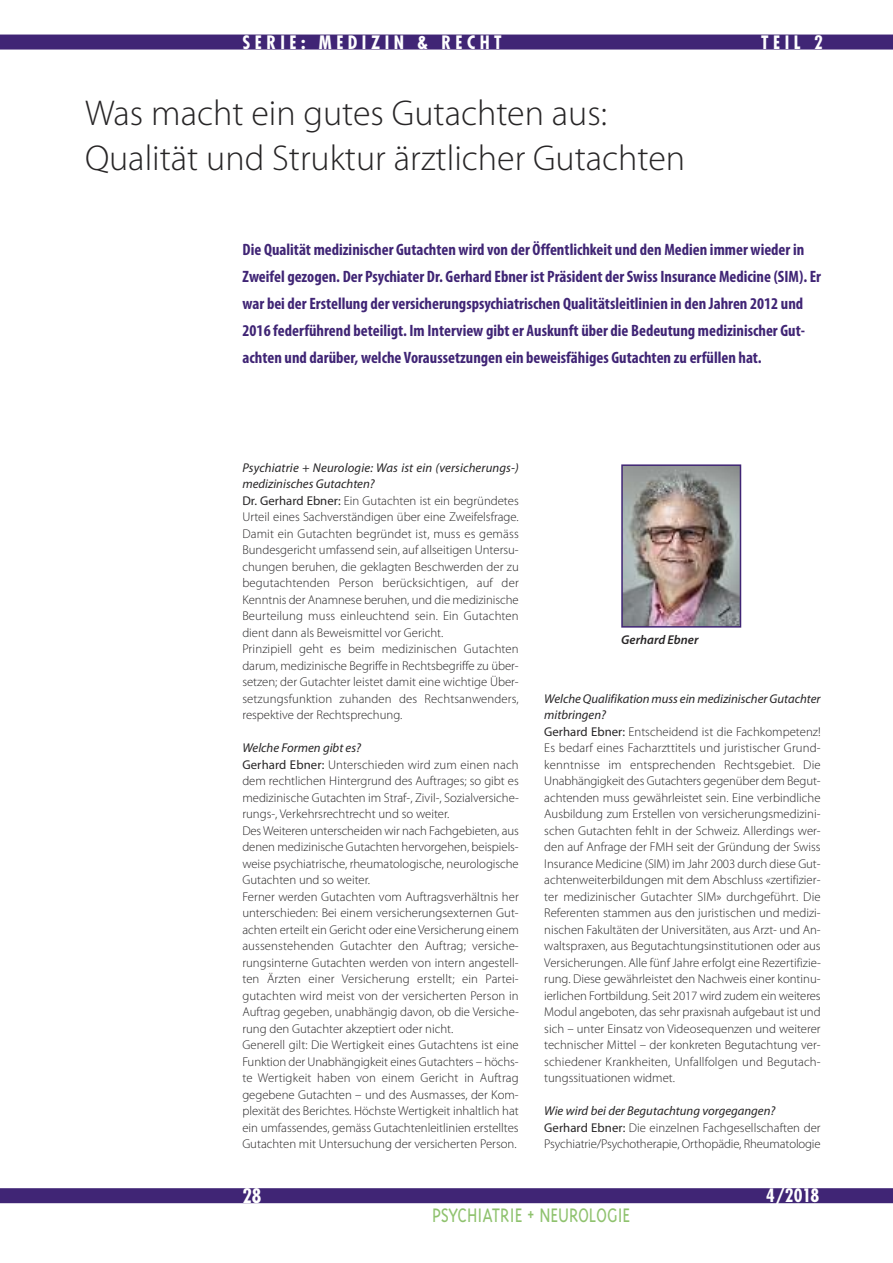
<style>
.page{position:relative;width:893px;height:1263px;background:#fff}
.page>*{position:absolute;margin:0;border:0;box-sizing:border-box;transform-origin:0 0}
.t1{font:300 36px/45px "Myriad Pro";color:#272526}
.t2{font:300 22.5px "Triplex";color:#8fc26e;scale:.88 1}
.t3{font:700 condensed 19.5px "Futura";color:#fff}
.t4{font:700 condensed 18px "Futura";letter-spacing:.25em;color:#fff}
.t5{font:700 condensed 16.5px/27px "Myriad Pro";color:#402575}
.t6{font:300 12.75px/16.5px "Myriad Pro";color:#272526}
.t7{font:italic 600 12.75px "Myriad Pro";color:#272526}
.s1{font-weight:400;font-style:italic}
.s2{font-weight:400}
</style>
<div class="page">
<div style="left:0;top:35px;width:893px;height:15px;background:#402575"></div>
<div style="left:0;top:1188px;width:893px;height:15px;background:#402575"></div>
<img style="left:624px;top:467px;width:114px;height:158px">
<div style="left:621px;top:464px;width:120px;height:164px;border:2px solid #402575"></div>
<h3 class="t4" style="left:242px;top:34px;width:261px">SERIE: MEDIZIN &amp; RECHT</h3>
<h3 class="t4" style="left:761px;top:34px;width:63px">TEIL 2</h3>
<h1 class="t1" style="left:85px;top:93px;width:602px">Was macht ein gutes Gutachten aus:<br>Qualität und Struktur ärztlicher Gutachten</h1>
<p class="t5" style="left:243px;top:237px;width:580px">Die Qualität medizinischer Gutachten wird von der Öffentlichkeit und den Medien immer wieder in Zweifel gezogen. Der Psychiater Dr. Gerhard Ebner ist Präsident der Swiss Insurance Medicine (SIM). Er war bei der Erstellung der versicherungspsychiatrischen Qualitätsleitlinien in den Jahren 2012 und 2016 federführend beteiligt. Im Interview gibt er Auskunft über die Bedeutung medizinischer Gut&shy;achten und darüber, welche Voraussetzungen ein beweisfähiges Gutachten zu erfüllen hat.</p>
<p class="t6" style="left:242px;top:460px;width:278px"><span class="s1">Psychiatrie + Neurologie: Was ist ein (versicherungs-) medizinisches Gutachten?<br></span><span class="s2">Dr. Gerhard Ebner:</span> Ein Gutachten ist ein begründetes Urteil eines Sachverständigen über eine Zweifelsfrage.<br>Damit ein Gutachten begründet ist, muss es gemäss Bundesgericht umfassend sein, auf allseitigen Untersu&shy;chungen beruhen, die geklagten Beschwerden der zu begutachtenden Person berücksichtigen, auf der Kenntnis der Anamnese beruhen, und die medizinische Beurteilung muss einleuchtend sein. Ein Gutachten dient dann als Beweismittel vor Gericht.<br>Prinzipiell geht es beim medizinischen Gutachten darum, medizinische Begriffe in Rechtsbegriffe zu über&shy;setzen; der Gutachter leistet damit eine wichtige Über&shy;setzungsfunktion zuhanden des Rechtsanwenders, respektive der Rechtsprechung.</p>
<p class="t6" style="left:242px;top:740px;width:278px"><span class="s1">Welche Formen gibt es?<br></span><span class="s2">Gerhard Ebner:</span> Unterschieden wird zum einen nach dem rechtlichen Hintergrund des Auftrages; so gibt es medizinische Gutachten im Straf-, Zivil-, Sozialversiche&shy;rungs-, Verkehrsrechtrecht und so weiter.<br>Des Weiteren unterscheiden wir nach Fachgebieten, aus denen medizinische Gutachten hervorgehen, beispiels&shy;weise psychiatrische, rheumatologische, neurologische Gutachten und so weiter.<br>Ferner werden Gutachten vom Auftragsverhältnis her unterschieden: Bei einem versicherungsexternen Gut&shy;achten erteilt ein Gericht oder eine Versicherung einem aussenstehenden Gutachter den Auftrag; versiche&shy;rungsinterne Gutachten werden von intern angestell&shy;ten Ärzten einer Versicherung erstellt; ein Partei&shy;gutachten wird meist von der versicherten Person in Auftrag gegeben, unabhängig davon, ob die Versiche&shy;rung den Gutachter akzeptiert oder nicht.<br>Generell gilt: Die Wertigkeit eines Gutachtens ist eine Funktion der Unabhängigkeit eines Gutachters – höchs&shy;te Wertigkeit haben von einem Gericht in Auftrag gegebene Gutachten – und des Ausmasses, der Kom&shy;plexität des Berichtes. Höchste Wertigkeit inhaltlich hat ein umfassendes, gemäss Gutachtenleitlinien erstelltes Gutachten mit Untersuchung der versicherten Person.</p>
<h3 class="t3" style="left:242px;top:1187px;width:21px">28</h3>
<p class="t7" style="left:621px;top:635px;width:79px">Gerhard Ebner</p>
<p class="t6" style="left:544px;top:691px;width:278px"><span class="s1">WelcheQualifikation muss ein medizinischerGutachter mitbringen?<br></span><span class="s2">Gerhard Ebner:</span> Entscheidend ist die Fachkompetenz!<br>Es bedarf eines Facharzttitels und juristischer Grund&shy;kenntnisse im entsprechenden Rechtsgebiet. Die Unabhängigkeit des Gutachters gegenüber dem Begut&shy;achtenden muss gewährleistet sein. Eine verbindliche Ausbildung zum Erstellen von versicherungsmedizini&shy;schen Gutachten fehlt in der Schweiz. Allerdings wer&shy;den auf Anfrage der FMH seit der Gründung der Swiss Insurance Medicine (SIM) im Jahr 2003 durch diese Gut&shy;achtenweiterbildungen mit dem Abschluss «zertifizier&shy;ter medizinischer Gutachter SIM» durchgeführt. Die Referenten stammen aus den juristischen und medizi&shy;nischen Fakultäten der Universitäten, aus Arzt- und An&shy;waltspraxen, aus Begutachtungsinstitutionen oder aus Versicherungen. Alle fünf Jahre erfolgt eine Rezertifizie&shy;rung. Diese gewährleistet den Nachweis einer kontinu&shy;ierlichen Fortbildung. Seit 2017 wird zudem ein weiteres Modul angeboten, das sehr praxisnah aufgebaut ist und sich – unter Einsatz von Videosequenzen und weiterer technischer Mittel – der konkreten Begutachtung ver&shy;schiedener Krankheiten, Unfallfolgen und Begutach&shy;tungssituationen widmet.</p>
<p class="t6" style="left:544px;top:1103px;width:278px"><span class="s1">Wie wird bei der Begutachtung vorgegangen?<br></span><span class="s2">Gerhard Ebner:</span> Die einzelnen Fachgesellschaften der<br>Psychiatrie/Psychotherapie, Orthopädie, Rheumatologie</p>
<h3 class="t4" style="left:766px;top:1188px;width:55px">4/2018</h3>
<h2 class="t2" style="left:432px;top:1201px;width:227px">PSYCHIATRIE + NEUROLOGIE</h2>
</div>
